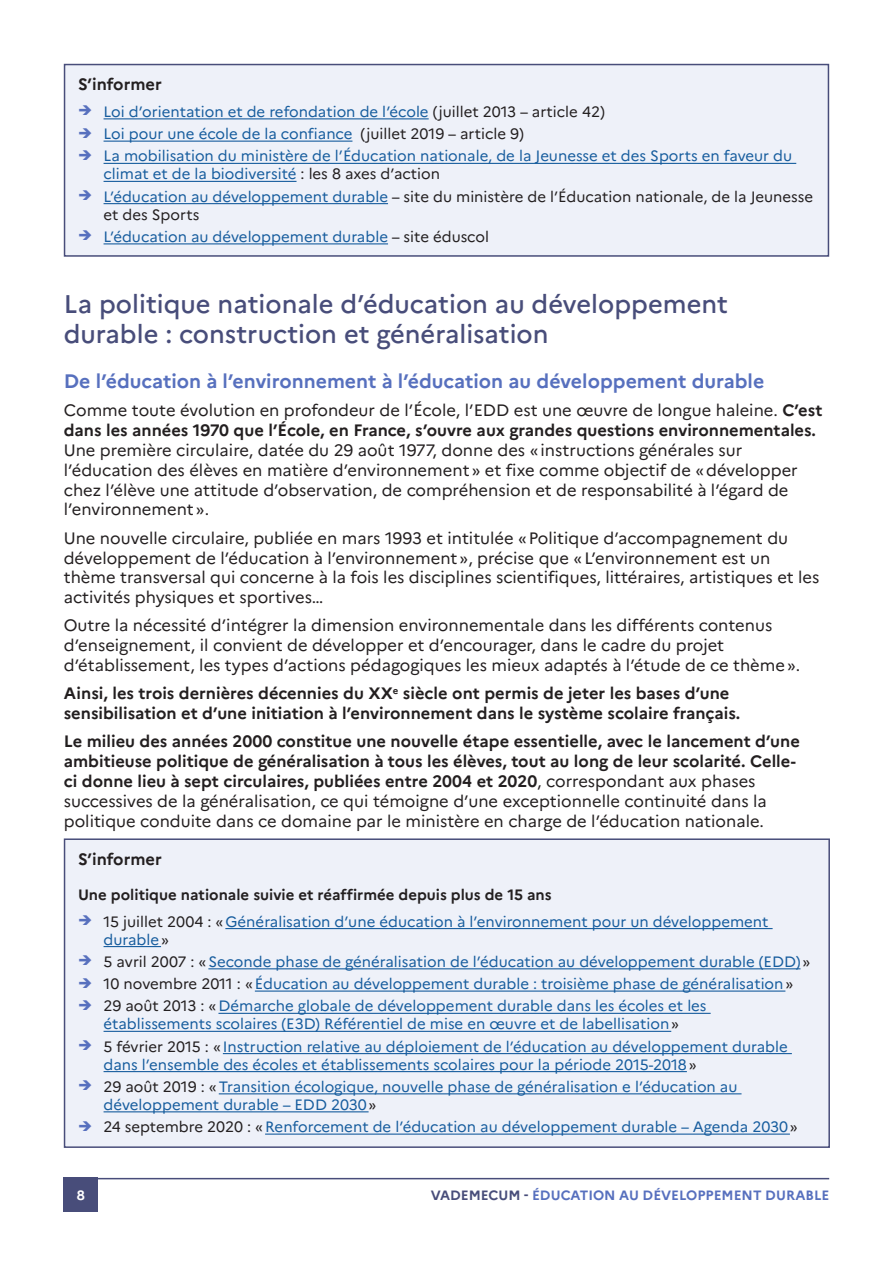
<style>
.page{position:relative;width:893px;height:1263px;background:#fff}
.page>*{position:absolute;margin:0;border:0;box-sizing:border-box;transform-origin:0 0}
.Titre_2{font:500 25.5px/30.6px "Marianne";color:#484d7a}
.Titre_3{font:700 19.5px "Marianne";color:#5770be}
.t1{font:16.5px/19.8px "Marianne";color:#231f20}
.Encadré_texte_titres{font:700 16.5px/19.8px "Marianne";color:#231f20}
.t2{font:15px/18px "Marianne";color:#175d9e}
.t3{font:15px/18px "Marianne";color:#231f20}
.Encadré_Texte{font:700 15px "Marianne";color:#231f20}
.t4{font:700 13.5px "Marianne";color:#5770be}
.t5{font:700 13.5px "Marianne";color:#fff}
.s1{color:#5770be}
.s2{color:#231f20}
.s3{color:#175d9e}
.s4{font-weight:700}
.s5{font-weight:400}
.s6{color:#484d7a}
</style>
<div class="page">
<hr style="left:64px;top:1178px;width:765px;height:1px;background:#484d7a">
<div style="left:64px;top:1178px;width:34px;height:34px;background:#484d7a"></div>
<div style="left:65px;top:65px;width:763px;height:191px;background:#eef1f9"></div>
<hr style="left:104px;top:118px;width:325px;height:1px;background:#175d9e">
<hr style="left:104px;top:141px;width:248px;height:1px;background:#175d9e">
<hr style="left:104px;top:163px;width:692px;height:1px;background:#175d9e">
<hr style="left:104px;top:181px;width:193px;height:1px;background:#175d9e">
<hr style="left:104px;top:203px;width:284px;height:1px;background:#175d9e">
<hr style="left:104px;top:243px;width:284px;height:1px;background:#175d9e">
<div style="left:64px;top:64px;width:765px;height:193px;border:2px solid #484d7a"></div>
<div style="left:65px;top:839px;width:764px;height:308px;background:#eef1f9"></div>
<hr style="left:225px;top:928px;width:548px;height:1px;background:#175d9e">
<hr style="left:104px;top:946px;width:57px;height:1px;background:#175d9e">
<hr style="left:208px;top:968px;width:592px;height:1px;background:#175d9e">
<hr style="left:255px;top:990px;width:530px;height:2px;background:#175d9e">
<hr style="left:218px;top:1013px;width:493px;height:1px;background:#175d9e">
<hr style="left:104px;top:1031px;width:567px;height:1px;background:#175d9e">
<hr style="left:223px;top:1053px;width:569px;height:1px;background:#175d9e">
<hr style="left:104px;top:1071px;width:583px;height:1px;background:#175d9e">
<hr style="left:219px;top:1093px;width:522px;height:1px;background:#175d9e">
<hr style="left:104px;top:1111px;width:265px;height:1px;background:#175d9e">
<hr style="left:265px;top:1133px;width:525px;height:2px;background:#175d9e">
<div style="left:64px;top:838px;width:766px;height:310px;border:2px solid #484d7a"></div>
<p class="Encadré_texte_titres" style="left:78px;top:75px;width:85px">S’informer</p>
<p class="t2" style="left:78px;top:103px;width:528px"><span class="s1">➔</span> Loi d’orientation et de refondation de l’école <span class="s2">(juillet 2013 – article 42)</span></p>
<p class="t2" style="left:78px;top:125px;width:447px"><span class="s1">➔</span> Loi pour une école de la confiance <span class="s2">(juillet 2019 – article 9)</span></p>
<p class="t2" style="left:104px;top:147px;width:690px;text-indent:-26px"><span class="s1">➔</span> La mobilisation du ministère de l’Éducation nationale, de la Jeunesse et des Sports en faveur du climat et de la biodiversité <span class="s2">: les 8 axes d’action</span></p>
<p class="t3" style="left:104px;top:187px;width:711px;text-indent:-26px"><span class="s1">➔</span> <span class="s3">L’éducation au développement durable</span> – site du ministère de l’Éducation nationale, de la Jeunesse et des Sports</p>
<p class="t2" style="left:78px;top:228px;width:412px"><span class="s1">➔</span> L’éducation au développement durable <span class="s2">– site éduscol</span></p>
<p class="Titre_2" style="left:64px;top:288px;width:666px">La politique nationale d’éducation au développement durable : construction et généralisation</p>
<p class="Titre_3" style="left:64px;top:369px;width:702px">De l’éducation à l’environnement à l’éducation au développement durable</p>
<p class="t1" style="left:64px;top:401px;width:760px">Comme toute évolution en profondeur de l’École, l’EDD est une œuvre de longue haleine. <span class="s4">C’est dans les années 1970 que l’École, en France, s’ouvre aux grandes questions environnementales.<br></span>Une première circulaire, datée du 29 août 1977, donne des «instructions générales sur l’éducation des élèves en matière d’environnement» et fixe comme objectif de «développer chez l’élève une attitude d’observation, de compréhension et de responsabilité à l’égard de l’environnement».</p>
<p class="t1" style="left:64px;top:528px;width:757px">Une nouvelle circulaire, publiée en mars 1993 et intitulée «Politique d’accompagnement du développement de l’éducation à l’environnement», précise que «L’environnement est un thème transversal qui concerne à la fois les disciplines scientifiques, littéraires, artistiques et les activités physiques et sportives…</p>
<p class="t1" style="left:64px;top:616px;width:736px">Outre la nécessité d’intégrer la dimension environnementale dans les différents contenus d’enseignement, il convient de développer et d’encourager, dans le cadre du projet d’établissement, les types d’actions pédagogiques les mieux adaptés à l’étude de ce thème».</p>
<p class="Encadré_texte_titres" style="left:64px;top:683px;width:678px">Ainsi, les trois dernières décennies du XX<sup>e</sup> siècle ont permis de jeter les bases d’une sensibilisation et d’une initiation à l’environnement dans le système scolaire français.</p>
<p class="Encadré_texte_titres" style="left:64px;top:732px;width:738px">Le milieu des années 2000 constitue une nouvelle étape essentielle, avec le lancement d’une ambitieuse politique de généralisation à tous les élèves, tout au long de leur scolarité. Celle&shy;ci donne lieu à sept circulaires, publiées entre 2004 et 2020<span class="s5">, correspondant aux phases successives de la généralisation, ce qui témoigne d’une exceptionnelle continuité dans la politique conduite dans ce domaine par le ministère en charge de l’éducation nationale.</span></p>
<p class="Encadré_texte_titres" style="left:78px;top:849px;width:85px">S’informer</p>
<p class="Encadré_Texte" style="left:78px;top:886px;width:475px">Une politique nationale suivie et réaffirmée depuis plus de 15 ans</p>
<p class="t2" style="left:104px;top:912px;width:666px;text-indent:-26px"><span class="s1">➔</span> <span class="s2">15 juillet 2004 : «</span>Généralisation d’une éducation à l’environnement pour un développement durable<span class="s2">»</span></p>
<p class="t2" style="left:78px;top:952px;width:734px"><span class="s1">➔</span> <span class="s2">5 avril 2007 : «</span>Seconde phase de généralisation de l’éducation au développement durable (EDD)<span class="s2">»</span></p>
<p class="t2" style="left:78px;top:975px;width:717px"><span class="s1">➔</span> <span class="s2">10 novembre 2011 : «</span>Éducation au développement durable : troisième phase de généralisation<span class="s2">»</span></p>
<p class="t2" style="left:78px;top:997px;width:630px;text-align:center"><span class="s1">➔</span> <span class="s2">29 août 2013 : «</span>Démarche globale de développement durable dans les écoles et les établissements scolaires (E3D) Référentiel de mise en œuvre et de labellisation<span class="s2">»</span></p>
<p class="t2" style="left:104px;top:1037px;width:686px;text-indent:-26px"><span class="s1">➔</span> <span class="s2">5 février 2015 : «</span>Instruction relative au déploiement de l’éducation au développement durable dans l’ensemble des écoles et établissements scolaires pour la période 2015-2018<span class="s2">»</span></p>
<p class="t2" style="left:104px;top:1077px;width:635px;text-indent:-26px"><span class="s1">➔</span> <span class="s2">29 août 2019 : «</span>Transition écologique, nouvelle phase de généralisation e l’éducation au développement durable – EDD 2030<span class="s2">»</span></p>
<p class="t2" style="left:78px;top:1118px;width:721px"><span class="s1">➔</span> <span class="s2">24 septembre 2020 : «</span>Renforcement de l’éducation au développement durable – Agenda 2030<span class="s2">»</span></p>
<p class="t5" style="left:77px;top:1187px;width:10px">8</p>
<p class="t4" style="left:431px;top:1187px;width:400px"><span class="s6">VADEMECUM -</span> ÉDUCATION AU DÉVELOPPEMENT DURABLE</p>
</div>
